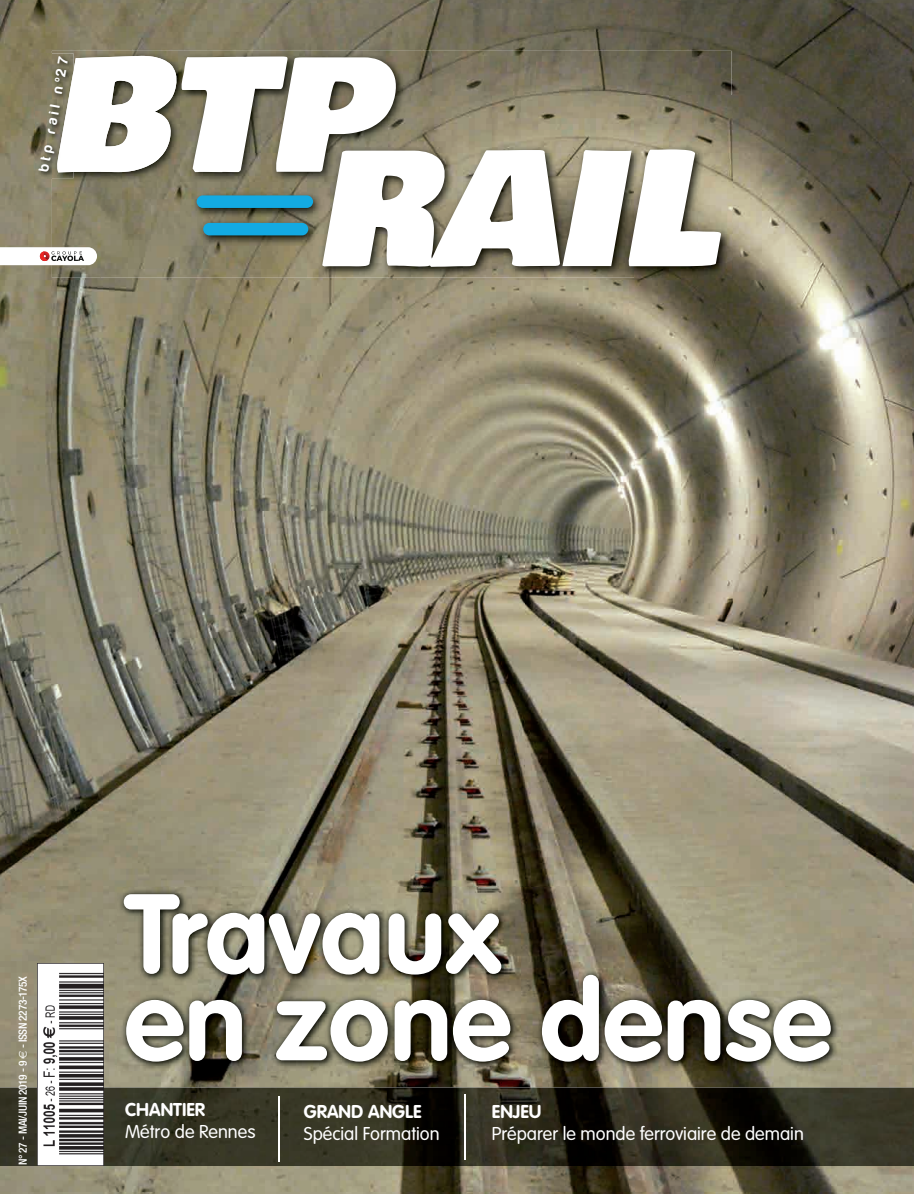
<style>
.page{position:relative;width:914px;height:1194px;background:#fff}
.page>*{position:absolute;margin:0;border:0;box-sizing:border-box;transform-origin:0 0}
.t1{font:700 111px/87px "VAG Rounded";color:#fff}
.t2{font:300 18.3px "VAG Rounded";color:#fff}
.t3{font:700 18.3px "VAG Rounded";color:#fff}
.t4{font:700 14.55px "Harabara";color:#fff}
.t5{font:500 condensed 11.25px "Helvetica Neue";letter-spacing:-.03em;color:#fff}
.s1{font-family:"Euro Sans";font-weight:400;font-stretch:normal}
</style>
<div class="page">
<img style="left:0;top:0;width:913px;height:1193px">
<img style="left:52px;top:51px;width:679px;height:45px">
<img style="left:100px;top:96px;width:631px;height:182px">
<img style="left:52px;top:267px;width:48px;height:11px">
<img style="left:0;top:1087px;width:913px;height:78px">
<hr style="left:464px;top:1094px;width:1px;height:65px;background:#fff">
<hr style="left:278px;top:1095px;width:1px;height:65px;background:#fff">
<img style="left:37px;top:963px;width:66px;height:202px">
<svg style="left:0;top:56px;width:720px;height:211px"></svg>
<img style="left:118px;top:888px;width:721px;height:182px">
<p class="t4" style="left:36px;top:170px;width:118px;rotate:-80deg">btp rail n <sup>o</sup>27</p>
<p class="t5" style="left:16px;top:1165px;width:191px;rotate:-90deg">N° 27 - MAI/JUIN 2019 - 9 <span class="s1">€</span> - ISSN 2273-175X</p>
<h1 class="t1" style="left:125px;top:889px;width:708px">Travaux<br>en zone dense</h1>
<p class="t3" style="left:125px;top:1098px;width:81px">CHANTIER</p>
<p class="t2" style="left:125px;top:1121px;width:132px">Métro de Rennes</p>
<p class="t3" style="left:304px;top:1101px;width:119px">GRAND ANGLE</p>
<p class="t2" style="left:304px;top:1123px;width:137px">Spécial Formation</p>
<p class="t3" style="left:491px;top:1101px;width:51px">ENJEU</p>
<p class="t2" style="left:491px;top:1123px;width:313px">Préparer le monde ferroviaire de demain</p>
</div>
